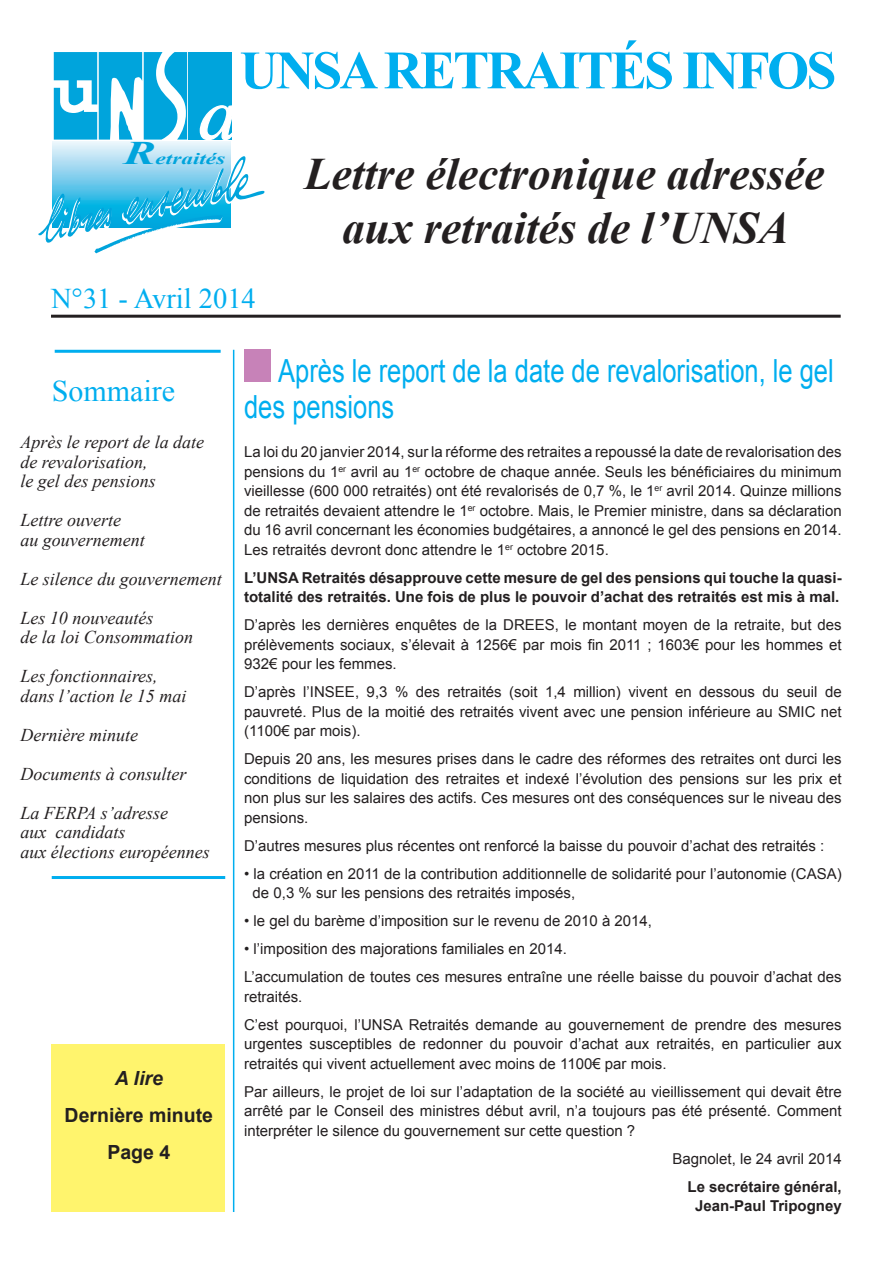
<style>
.page{position:relative;width:893px;height:1263px;background:#fff}
.page>*{position:absolute;margin:0;border:0;box-sizing:border-box;transform-origin:0 0}
.t1{font:700 54px "Times New Roman";letter-spacing:-.05em;color:#00aeef}
.t2{font:italic 700 45px "Times New Roman";color:#231f20}
.t3{font:31.8px/36px "Arial";color:#00aeef;scale:.8 1}
.Titre_1{font:30px "Times New Roman";color:#00aeef}
.Titre_1-2{font:28.5px "Times New Roman";color:#00aeef}
.t4{font:700 19.5px "Arial";color:#231f20}
.t5{font:italic 700 19.5px "Arial";color:#231f20}
.t6{font:italic 18px/19.5px "Times New Roman";color:#231f20}
.t7{font:italic 700 16.05px "Times New Roman";color:#00a4dc;scale:1.44 1}
.t8{font:15px/19.5px "Arial";color:#231f20;text-align:justify}
.t9{font:700 15px/19.5px "Arial";color:#231f20}
.s1{font-size:32.85px}
</style>
<div class="page">
<hr style="left:233px;top:350px;width:1px;height:862px;background:#00aeef">
<hr style="left:51px;top:315px;width:790px;height:3px;background:#231f20">
<svg style="left:53px;top:141px;width:178px;height:13px;background:#dcf0f9"></svg>
<svg style="left:53px;top:52px;width:179px;height:88px"></svg>
<svg style="left:38px;top:154px;width:227px;height:100px"></svg>
<hr style="left:52px;top:876px;width:173px;height:3px;background:#00aeef">
<hr style="left:55px;top:350px;width:166px;height:3px;background:#00aeef">
<div style="left:244px;top:350px;width:27px;height:32px;background:#c782b8"></div>
<div style="left:52px;top:1044px;width:173px;height:168px;background:#fff46d"></div>
<p class="t1" style="left:240px;top:33px;width:598px">UNSA RETRAITÉS INFOS</p>
<p class="t7" style="left:124px;top:147px;width:72px"><span class="s1">R</span>etraités</p>
<p class="t2" style="left:304px;top:143px;width:521px">Lettre électronique adressée</p>
<p class="t2" style="left:342px;top:197px;width:448px">aux retraités de l’UNSA</p>
<p class="Titre_1-2" style="left:51px;top:279px;width:206px">N°31 - Avril 2014</p>
<p class="Titre_1" style="left:52px;top:371px;width:125px">Sommaire</p>
<p class="t6" style="left:20px;top:432px;width:185px">Après le report de la date de revalorisation,</p>
<p class="t6" style="left:20px;top:471px;width:137px">le gel des pensions</p>
<p class="t6" style="left:20px;top:510px;width:102px">Lettre ouverte</p>
<p class="t6" style="left:20px;top:529px;width:126px">au gouvernement</p>
<p class="t6" style="left:20px;top:568px;width:203px">Le silence du gouvernement</p>
<p class="t6" style="left:20px;top:607px;width:134px">Les 10 nouveautés</p>
<p class="t6" style="left:20px;top:627px;width:174px">de la loi Consommation</p>
<p class="t6" style="left:20px;top:666px;width:139px">Les fonctionnaires,</p>
<p class="t6" style="left:20px;top:685px;width:167px">dans l’action le 15 mai</p>
<p class="t6" style="left:20px;top:724px;width:119px">Dernière minute</p>
<p class="t6" style="left:20px;top:763px;width:167px">Documents à consulter</p>
<p class="t6" style="left:20px;top:802px;width:149px">La FERPA s’adresse</p>
<p class="t6" style="left:20px;top:822px;width:106px">aux candidats</p>
<p class="t6" style="left:20px;top:841px;width:191px">aux élections européennes</p>
<p class="t5" style="left:115px;top:1065px;width:50px">A lire</p>
<p class="t4" style="left:65px;top:1102px;width:150px">Dernière minute</p>
<p class="t4" style="left:107px;top:1139px;width:64px">Page 4</p>
<p class="t3" style="left:244px;top:353px;width:739px;text-indent:34px">Après le report de la date de revalorisation, le gel des pensions</p>
<p class="t8" style="left:244px;top:442px;width:599px">La loi du 20 janvier 2014, sur la réforme des retraites a repoussé la date de revalorisation des pensions du 1<sup>er</sup> avril au 1<sup>er</sup> octobre de chaque année. Seuls les bénéficiaires du minimum vieillesse (600 000 retraités) ont été revalorisés de 0,7 %, le 1<sup>er</sup> avril 2014. Quinze millions de retraités devaient attendre le 1<sup>er</sup> octobre. Mais, le Premier ministre, dans sa déclaration du 16 avril concernant les économies budgétaires, a annoncé le gel des pensions en 2014.<br>Les retraités devront donc attendre le 1<sup>er</sup> octobre 2015.</p>
<p class="t9" style="left:244px;top:568px;width:599px">L’UNSA Retraités désapprouve cette mesure de gel des pensions qui touche la quasi&shy;totalité des retraités. Une fois de plus le pouvoir d’achat des retraités est mis à mal.</p>
<p class="t8" style="left:244px;top:615px;width:599px">D’après les dernières enquêtes de la DREES, le montant moyen de la retraite, but des prélèvements sociaux, s’élevait à 1256€ par mois fin 2011 ; 1603€ pour les hommes et 932€ pour les femmes.</p>
<p class="t8" style="left:244px;top:682px;width:599px">D’après l’INSEE, 9,3 % des retraités (soit 1,4 million) vivent en dessous du seuil de pauvreté. Plus de la moitié des retraités vivent avec une pension inférieure au SMIC net (1100€ par mois).</p>
<p class="t8" style="left:244px;top:749px;width:599px">Depuis 20 ans, les mesures prises dans le cadre des réformes des retraites ont durci les conditions de liquidation des retraites et indexé l’évolution des pensions sur les prix et non plus sur les salaires des actifs. Ces mesures ont des conséquences sur le niveau des pensions.</p>
<p class="t8" style="left:244px;top:836px;width:582px">D’autres mesures plus récentes ont renforcé la baisse du pouvoir d’achat des retraités :</p>
<p class="t8" style="left:253px;top:864px;width:591px;text-indent:-9px">• la création en 2011 de la contribution additionnelle de solidarité pour l’autonomie (CASA) de 0,3 % sur les pensions des retraités imposés,</p>
<p class="t8" style="left:244px;top:911px;width:409px">• le gel du barème d’imposition sur le revenu de 2010 à 2014,</p>
<p class="t8" style="left:244px;top:939px;width:324px">• l’imposition des majorations familiales en 2014.</p>
<p class="t8" style="left:244px;top:967px;width:599px">L’accumulation de toutes ces mesures entraîne une réelle baisse du pouvoir d’achat des retraités.</p>
<p class="t8" style="left:244px;top:1015px;width:599px">C’est pourquoi, l’UNSA Retraités demande au gouvernement de prendre des mesures urgentes susceptibles de redonner du pouvoir d’achat aux retraités, en particulier aux retraités qui vivent actuellement avec moins de 1100€ par mois.</p>
<p class="t8" style="left:244px;top:1082px;width:599px">Par ailleurs, le projet de loi sur l’adaptation de la société au vieillissement qui devait être arrêté par le Conseil des ministres début avril, n’a toujours pas été présenté. Comment interpréter le silence du gouvernement sur cette question ?</p>
<p class="t8" style="left:672px;top:1149px;width:171px">Bagnolet, le 24 avril 2014</p>
<p class="t9" style="left:687px;top:1177px;width:156px">Le secrétaire général,</p>
<p class="t9" style="left:695px;top:1197px;width:148px">Jean-Paul Tripogney</p>
</div>
